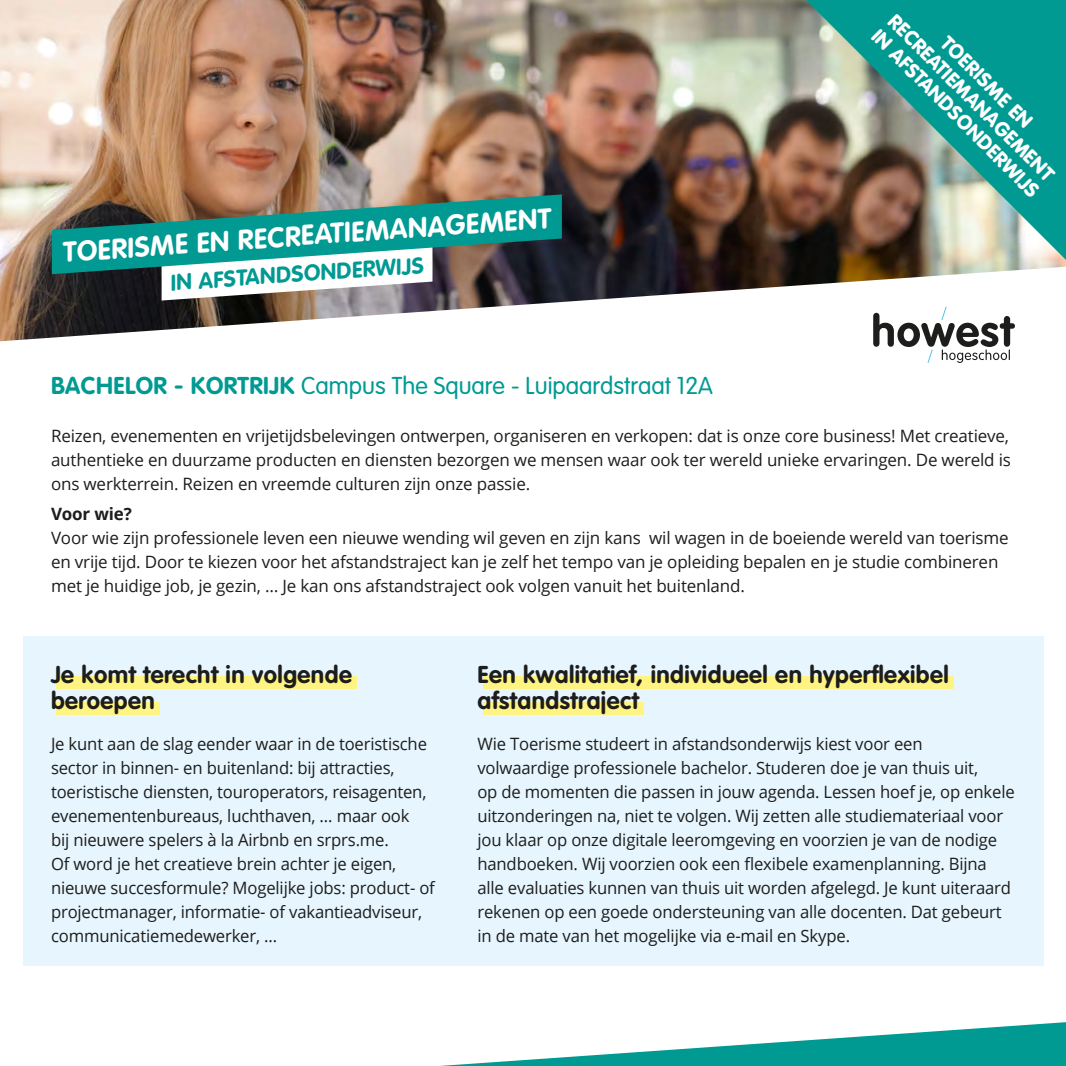
<style>
.page{position:relative;width:1066px;height:1066px;background:#fff}
.page>*{position:absolute;margin:0;border:0;box-sizing:border-box;transform-origin:0 0}
.t1{font:700 28px "VAG Rounded Std";color:#fff}
.t2{font:700 24px/26px "VAG Rounded Std";letter-spacing:.02em;color:#1d1d1b}
.t3{font:300 24px "VAG Rounded Std";color:#009a93}
.t4{font:700 22.6px "VAG Rounded Std";color:#009a93}
.t5{font:900 20px/22px "VAG Rounded Std";color:#fff;text-align:center}
.t6{font:17px/24px "Open Sans";letter-spacing:-.01em;color:#1d1d1b}
.t7{font:700 17px "Open Sans";letter-spacing:-.01em;color:#1d1d1b}
.s1{font-weight:700}
</style>
<div class="page">
<img style="left:0;top:0;width:947px;height:341px">
<svg style="left:440px;top:1022px;width:626px;height:44px"></svg>
<img style="left:783px;top:0;width:283px;height:285px">
<svg style="left:873px;top:307px;width:142px;height:56px"></svg>
<svg style="left:126px;top:299px;width:342px;height:22px;background:#726966"></svg>
<img style="left:8px;top:169px;width:598px;height:130px">
<div style="left:23px;top:636px;width:1020px;height:330px;background:#e6f5fe"></div>
<div style="left:57px;top:676px;width:300px;height:13px;background:#fff482"></div>
<div style="left:57px;top:702px;width:103px;height:13px;background:#fff482"></div>
<div style="left:483px;top:676px;width:471px;height:13px;background:#fff482"></div>
<div style="left:483px;top:702px;width:161px;height:13px;background:#fff482"></div>
<h1 class="t1" style="left:61px;top:236px;width:491px;rotate:-4deg">TOERISME EN RECREATIEMANAGEMENT</h1>
<h3 class="t4" style="left:169px;top:270px;width:255px;rotate:-4deg">IN AFSTANDSONDERWIJS</h3>
<p class="t5" style="left:913px;top:-6px;width:229px;rotate:45deg">TOERISME EN<br>RECREATIEMANAGEMENT<br>IN AFSTANDSONDERWIJS</p>
<h2 class="t3" style="left:51px;top:372px;width:663px"><span class="s1">BACHELOR - KORTRIJK</span> Campus The Square - Luipaardstraat 12A</h2>
<p class="t6" style="left:51px;top:423px;width:961px;text-align:justify">Reizen, evenementen en vrijetijdsbelevingen ontwerpen, organiseren en verkopen: dat is onze core business! Met creatieve, authentieke en duurzame producten en diensten bezorgen we mensen waar ook ter wereld unieke ervaringen. De wereld is ons werkterrein. Reizen en vreemde culturen zijn onze passie.</p>
<p class="t7" style="left:51px;top:502px;width:82px">Voor wie?</p>
<p class="t6" style="left:51px;top:525px;width:959px">Voor wie zijn professionele leven een nieuwe wending wil geven en zijn kans wil wagen in de boeiende wereld van toerisme en vrije tijd. Door te kiezen voor het afstandstraject kan je zelf het tempo van je opleiding bepalen en je studie combineren met je huidige job, je gezin, … Je kan ons afstandstraject ook volgen vanuit het buitenland.</p>
<h2 class="t2" style="left:51px;top:662px;width:302px">Je komt terecht in volgende beroepen</h2>
<p class="t6" style="left:51px;top:731px;width:385px">Je kunt aan de slag eender waar in de toeristische sector in binnen- en buitenland: bij attracties, toeristische diensten, touroperators, reisagenten, evenementenbureaus, luchthaven, … maar ook<br>bij nieuwere spelers à la Airbnb en srprs.me.<br>Of word je het creatieve brein achter je eigen, nieuwe succesformule? Mogelijke jobs: product- of projectmanager, informatie- of vakantieadviseur, communicatiemedewerker, …</p>
<h2 class="t2" style="left:477px;top:662px;width:473px">Een kwalitatief, individueel en hyperflexibel afstandstraject</h2>
<p class="t6" style="left:477px;top:731px;width:539px">Wie Toerisme studeert in afstandsonderwijs kiest voor een volwaardige professionele bachelor. Studeren doe je van thuis uit,<br>op de momenten die passen in jouw agenda. Lessen hoef je, op enkele uitzonderingen na, niet te volgen. Wij zetten alle studiemateriaal voor jou klaar op onze digitale leeromgeving en voorzien je van de nodige handboeken. Wij voorzien ook een flexibele examenplanning. Bijna alle evaluaties kunnen van thuis uit worden afgelegd. Je kunt uiteraard rekenen op een goede ondersteuning van alle docenten. Dat gebeurt in de mate van het mogelijke via e-mail en Skype.</p>
</div>
